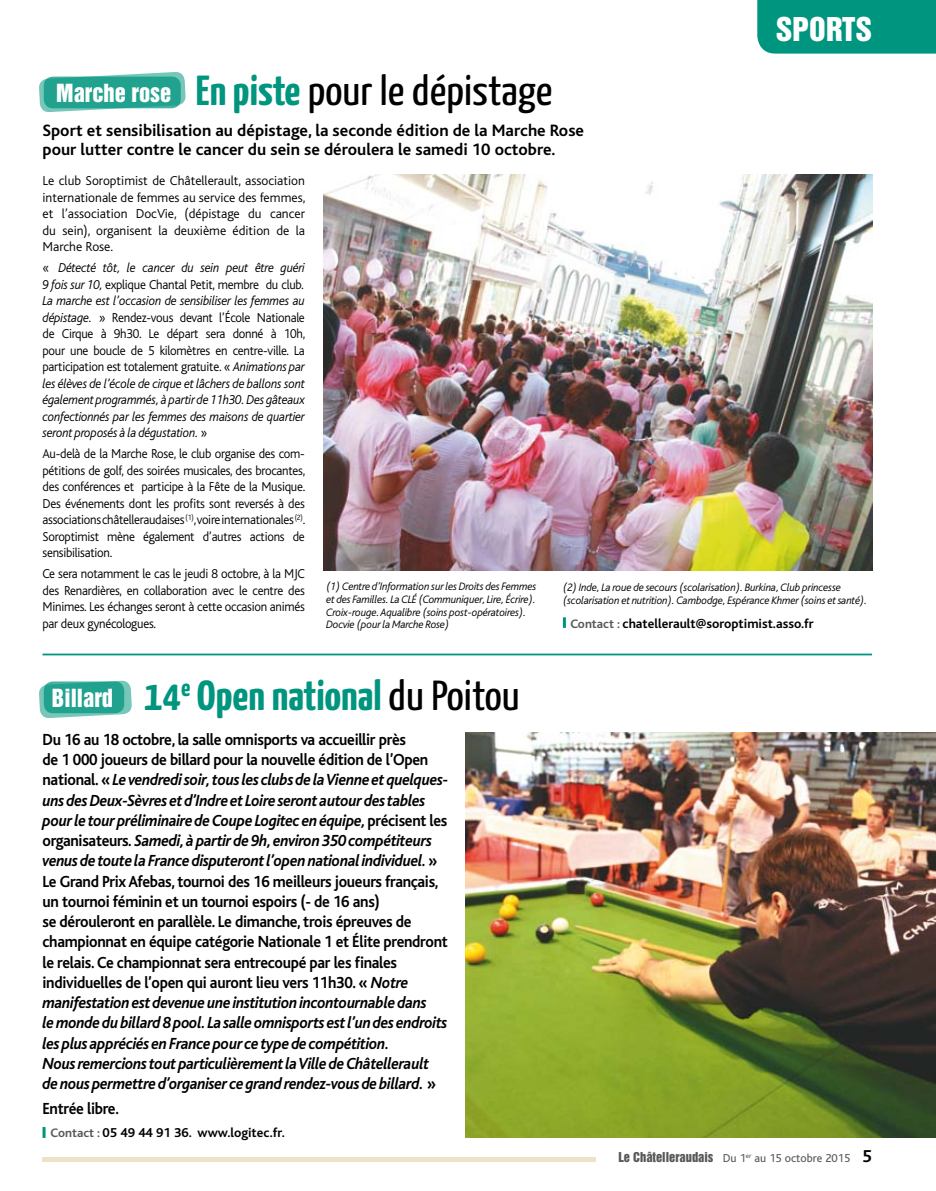
<style>
.page{position:relative;width:936px;height:1191px;background:#fff}
.page>*{position:absolute;margin:0;border:0;box-sizing:border-box;transform-origin:0 0}
.t1{font:42px "Yanone Kaffeesatz";color:#000;scale:1.1 1}
.t2{font:700 42px "Yanone Kaffeesatz";color:#00957e;scale:1.1 1}
.t3{font:30px "Helvetica Inserat";color:#fff}
.t4{font:22.8px "Helvetica Inserat";color:#fff}
.t5{font:700 17.25px/18.8px "Bliss";color:#000}
.t6{font:italic 700 16.8px/20.2px "Bliss";letter-spacing:-.02em;color:#000;scale:.93 1}
.t7{font:700 16.8px "Bliss";letter-spacing:-.02em;color:#000;scale:.93 1}
.t8{font:italic 300 13.5px/16.5px "Bliss";letter-spacing:-.02em;color:#000;text-align:justify;scale:.95 1}
.t9{font:300 13.5px/16.5px "Bliss";letter-spacing:-.02em;color:#000;text-align:justify;scale:.95 1}
.t10{font:300 13.5px/16.5px "Bliss";letter-spacing:-.02em;color:#000;text-align:justify}
.t11{font:700 13.5px "Bliss";color:#000}
.t12{font:12px "Bliss";color:#58585a}
.t13{font:italic 300 11.25px/12.8px "Bliss";letter-spacing:-.02em;color:#000}
.s1{font-family:"Helvetica Inserat";font-size:22.8px;color:#fff}
.s2{font-weight:700;color:#00957e}
.s3{font-style:normal}
.s4{font-size:12.9px;color:#58585a}
.s5{font-weight:400;color:#000}
.s6{font-family:"Helvetica Inserat";font-size:12.45px}
.s7{font-weight:700;font-size:18px;color:#000}
</style>
<div class="page">
<img style="left:465px;top:732px;width:470px;height:405px">
<div style="left:757px;top:0;width:178px;height:54px;background:#00957e"></div>
<hr style="left:43px;top:1157px;width:552px;height:4px;background:#ebe2c7">
<hr style="left:43px;top:653px;width:829px;height:2px;background:#00957e">
<svg style="left:39px;top:72px;width:147px;height:40px"></svg>
<div style="left:44px;top:77px;width:137px;height:31px;background:#21a28e;border-radius:9px"></div>
<svg style="left:39px;top:680px;width:93px;height:38px"></svg>
<div style="left:44px;top:681px;width:80px;height:32px;background:#21a28e;border-radius:9px"></div>
<svg style="left:43px;top:1127px;width:3px;height:10px"></svg>
<img style="left:324px;top:175px;width:548px;height:395px">
<svg style="left:563px;top:617px;width:3px;height:11px"></svg>
<h1 class="t1" style="left:56px;top:65px;width:452px"><span class="s1">Marche rose</span> <span class="s2">En piste</span> pour le dépistage</h1>
<h2 class="t3" style="left:775px;top:11px;width:17px">SPORTS</h2>
<p class="t5" style="left:43px;top:122px;width:543px">Sport et sensibilisation au dépistage, la seconde édition de la Marche Rose pour lutter contre le cancer du sein se déroulera le samedi 10 octobre.</p>
<p class="t10" style="left:43px;top:173px;width:264px">Le club Soroptimist de Châtellerault, association internationale de femmes au service des femmes, et l’association DocVie, (dépistage du cancer du sein), organisent la deuxième édition de la Marche Rose.</p>
<p class="t8" style="left:43px;top:260px;width:278px"><span class="s3">«</span> Détecté tôt, le cancer du sein peut être guéri 9 fois sur 10, <span class="s3">explique Chantal Petit, membre du club</span>.<br>La marche est l’occasion de sensibiliser les femmes au dépistage. <span class="s3">» Rendez-vous devant l’école n ationale de cirque à 9h30. Le départ sera donné à 10h, pour une boucle de 5 kilomètres en centre-ville. La participation est totalement gratuite. «</span> Animations par les élèves de l’école de cirque et lâchers de ballons sont également programmés, à partir de 11h30. Des gâteaux confectionnés par les femmes des maisons de quartier seront proposés à la dégustation.<span class="s3">»</span></p>
<p class="t9" style="left:43px;top:446px;width:278px">Au-delà de la Marche Rose, le club organise des com&shy;pétitions de golf, des soirées musicales, des brocantes, des conférences et participe à la Fête de la Musique.<br>Des événements dont les profits sont reversés à des associations châtelleraudaises <sup>(1)</sup>, voire internationales <sup>(2)</sup>.<br>Soroptimist mène également d’autres actions de sensibilisation.</p>
<p class="t9" style="left:43px;top:566px;width:278px">Ce sera notamment le cas le jeudi 8 octobre, à la MJC des Renardières, en collaboration avec le centre des Minimes. Les échanges seront à cette occasion animés par deux gynécologues.</p>
<p class="t13" style="left:326px;top:580px;width:212px">(1) Centre d’Information sur les Droits des Femmes et des Familles. La CLé (Communiquer, Lire, Écrire).<br>Croix-rouge. Aqualibre (soins post-opératoires).<br>Docvie (pour la Marche Rose)</p>
<p class="t13" style="left:563px;top:581px;width:306px">(2) Inde, La roue de secours (scolarisation). Burkina, Club princesse (scolarisation et nutrition). Cambodge, Espérance Khmer (soins et santé).</p>
<p class="t11" style="left:570px;top:616px;width:245px"><span class="s4">Contact :</span> chatellerault@soroptimist.asso.fr</p>
<h1 class="t2" style="left:144px;top:670px;width:343px">14<sup>e</sup> Open national <span class="s5">du Poitou</span></h1>
<h3 class="t4" style="left:52px;top:684px;width:63px">Billard</h3>
<p class="t6" style="left:43px;top:729px;width:438px"><span class="s3">Du 16 au 18 octobre, la salle omnisports va accueillir près<br>de 1 000 joueurs de billard pour la nouvelle édition de l’Open national. «</span> Le vendredi soir, tous les clubs de la Vienne et quelques&shy;uns des Deux-Sèvres et d’Indre et Loire seront autour des tables pour le tour préliminaire de Coupe Logitec en équipe, <span class="s3">précisent les organisateurs</span>. Samedi, à partir de 9h, environ 350 compétiteurs venus de toute la France disputeront l’open national individuel. <span class="s3">» Le Grand Prix Afebas, tournoi des 16 meilleurs joueurs français, un tournoi féminin et un tournoi espoirs (- de 16 ans)<br>se dérouleront en parallèle. Le dimanche, trois épreuves de championnat en équipe catégorie Nationale 1 et Élite prendront le relais. Ce championnat sera entrecoupé par les finales individuelles de l’open qui auront lieu vers 11h30. «</span> Notre manifestation est devenue une institution incontournable dans<br>le monde du billard 8 pool. La salle omnisports est l’un des endroits les plus appréciés en France pour ce type de compétition.<br>Nous remercions tout particulièrement la Ville de Châtellerault de nous permettre d’organiser ce grand rendez-vous de billard. <span class="s3">»</span></p>
<p class="t7" style="left:43px;top:1099px;width:84px">Entrée libre.</p>
<p class="t11" style="left:50px;top:1125px;width:236px"><span class="s4">Contact :</span> 05 49 44 91 36. www.logitec.fr.</p>
<p class="t12" style="left:618px;top:1152px;width:255px"><span class="s6">Le Châtelleraudais</span> Du 1<sup>er</sup> au 15 octobre 2015 <span class="s7">5</span></p>
</div>
